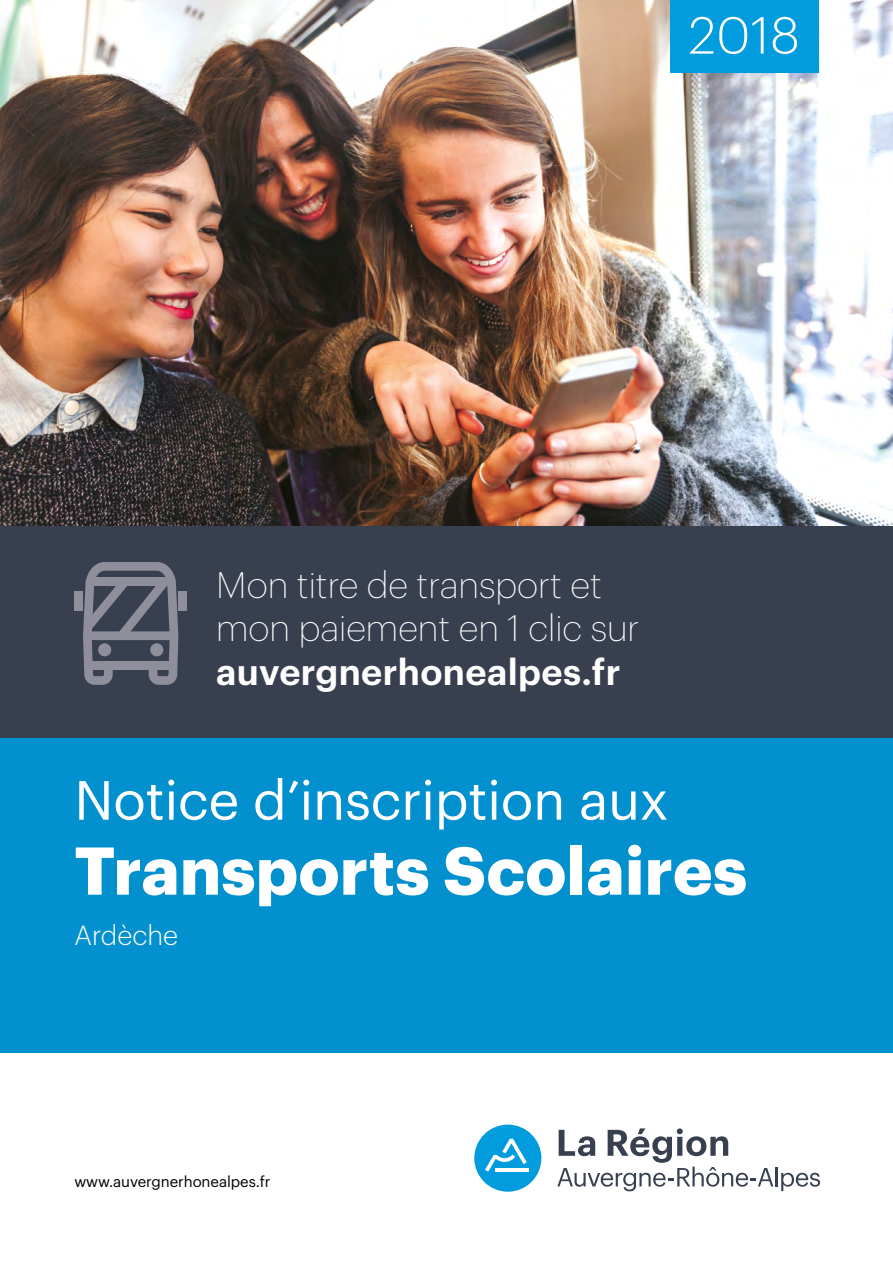
<style>
.page{position:relative;width:893px;height:1263px;background:#fff}
.page>*{position:absolute;margin:0;border:0;box-sizing:border-box;transform-origin:0 0}
.t1{font:700 66px "Graphik";letter-spacing:.005em;color:#fff}
.t2{font:54px "Graphik";letter-spacing:-.005em;color:#fff}
.t3{font:300 51px "Graphik";color:#fff}
.t4{font:200 36px/43.5px "Graphik";color:#fff}
.t5{font:600 36px "Graphik";letter-spacing:.01em;color:#fff}
.t6{font:300 27px "Graphik";color:#fff}
.t7{font:15px "Graphik";letter-spacing:-.005em;color:#000}
</style>
<div class="page">
<div style="left:0;top:0;width:893px;height:738px;background:#384050"></div>
<img style="left:0;top:0;width:893px;height:525px">
<div style="left:0;top:738px;width:893px;height:314px;background:#0390ce"></div>
<svg style="left:557px;top:1128px;width:216px;height:63px"></svg>
<hr style="left:776px;top:1166px;width:2px;height:20px;background:#384050">
<svg style="left:781px;top:1173px;width:39px;height:18px"></svg>
<div style="left:474px;top:1124px;width:67px;height:68px;background:#009cdd;border-radius:50%"></div>
<hr style="left:495px;top:1168px;width:34px;height:4px;background:#fff">
<svg style="left:485px;top:1139px;width:42px;height:33px"></svg>
<div style="left:670px;top:0;width:149px;height:72px;background:#009cdd"></div>
<div style="left:74px;top:591px;width:9px;height:20px;background:#8e8f9a"></div>
<div style="left:178px;top:591px;width:9px;height:20px;background:#8e8f9a"></div>
<svg style="left:83px;top:562px;width:95px;height:123px"></svg>
<h3 class="t3" style="left:689px;top:-2px;width:113px">2018</h3>
<p class="t4" style="left:216px;top:560px;width:425px">Mon titre de transport et mon paiement en 1 clic sur</p>
<p class="t5" style="left:216px;top:644px;width:406px">auvergnerhonealpes.fr</p>
<h2 class="t2" style="left:74px;top:760px;width:595px">Notice d’inscription aux</h2>
<h1 class="t1" style="left:74px;top:820px;width:674px">Transports Scolaires</h1>
<p class="t6" style="left:74px;top:915px;width:105px">Ardèche</p>
<p class="t7" style="left:74px;top:1171px;width:198px">www.auvergnerhonealpes.fr</p>
</div>
